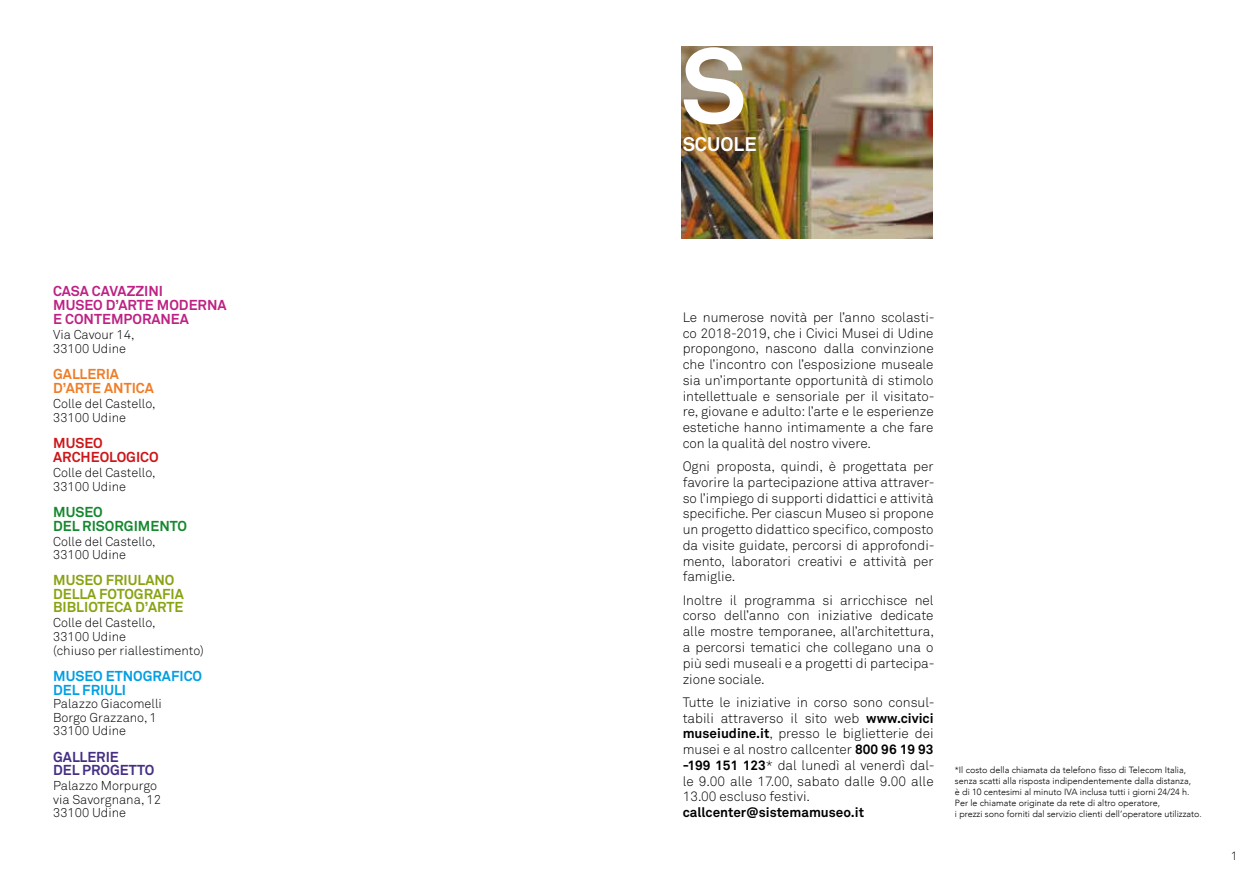
<style>
.page{position:relative;width:1259px;height:893px;background:#fff}
.page>*{position:absolute;margin:0;border:0;box-sizing:border-box;transform-origin:0 0}
.t1{font:700 105px "Akkurat";color:#fff}
.t2{font:700 19.5px "Akkurat";color:#fff}
.t3{font:700 14.25px/14.2px "Akkurat";color:#bd2284}
.t4{font:700 14.25px/13.5px "Akkurat";color:#88a312}
.t5{font:700 14.25px/13.5px "Akkurat";color:#009fe3}
.t6{font:700 14.25px/13.5px "Akkurat";color:#ef7d28}
.t7{font:700 14.25px/13.5px "Akkurat";color:#15882e}
.t8{font:700 14.25px/13.5px "Akkurat";color:#452f84}
.t9{font:700 14.25px/14.2px "Akkurat";color:#cd171a}
.t10{font:300 13.5px/15.8px "Akkurat";color:#000;text-align:justify}
.t11{font:700 13.5px "Akkurat";color:#000}
.t12{font:300 12.75px/13.5px "Akkurat";color:#000}
.t13{font:300 12px "Akkurat";color:#000}
.t14{font:300 9px/10.8px "Avenir";color:#000}
.s1{font-weight:700}
</style>
<div class="page">
<img style="left:681px;top:47px;width:251px;height:191px">
<p class="t3" style="left:53px;top:284px;width:175px">CASA CAVAZZINI<br>MUSEO D’ARTE MODERNA<br>E CONTEMPORANEA</p>
<p class="t12" style="left:53px;top:328px;width:83px">Via Cavour 14,<br>33100 Udine</p>
<p class="t6" style="left:53px;top:367px;width:102px">GALLERIA<br>D’ARTE ANTICA</p>
<p class="t12" style="left:53px;top:396px;width:104px;line-height:14.2px">Colle del Castello,<br>33100 Udine</p>
<p class="t9" style="left:53px;top:436px;width:107px">MUSEO<br>ARCHEOLOGICO</p>
<p class="t12" style="left:53px;top:466px;width:104px">Colle del Castello,<br>33100 Udine</p>
<p class="t7" style="left:53px;top:505px;width:135px">MUSEO<br>DEL RISORGIMENTO</p>
<p class="t12" style="left:53px;top:535px;width:104px">Colle del Castello,<br>33100 Udine</p>
<p class="t4" style="left:53px;top:574px;width:132px">MUSEO FRIULANO<br>DELLA FOTOGRAFIA<br>BIBLIOTECA D’ARTE</p>
<p class="t12" style="left:53px;top:616px;width:152px;line-height:14px">Colle del Castello,<br>33100 Udine<br>(chiuso per riallestimento)</p>
<p class="t5" style="left:53px;top:670px;width:151px">MUSEO ETNOGRAFICO<br>DEL FRIULI</p>
<p class="t12" style="left:53px;top:697px;width:110px">Palazzo Giacomelli<br>Borgo Grazzano, 1<br>33100 Udine</p>
<p class="t8" style="left:53px;top:750px;width:103px">GALLERIE<br>DEL PROGETTO</p>
<p class="t12" style="left:53px;top:779px;width:109px">Palazzo Morpurgo via Savorgnana, 12<br>33100 Udine</p>
<h1 class="t1" style="left:680px;top:20px;width:68px">S</h1>
<h2 class="t2" style="left:682px;top:132px;width:75px">SCUOLE</h2>
<p class="t10" style="left:682px;top:310px;width:254px">Le numerose novità per l’anno scolasti&shy;co 2018-2019, che i Civici Musei di Udine propongono, nascono dalla convinzione che l’incontro con l’esposizione museale sia un’importante opportunità di stimolo intellettuale e sensoriale per il visitato&shy;re, giovane e adulto: l’arte e le esperienze estetiche hanno intimamente a che fare con la qualità del nostro vivere.</p>
<p class="t10" style="left:682px;top:459px;width:254px">Ogni proposta, quindi, è progettata per favorire la partecipazione attiva attraver&shy;so l’impiego di supporti didattici e attività specifiche. Per ciascun Museo si propone un progetto didattico specifico, composto da visite guidate, percorsi di approfondi&shy;mento, laboratori creativi e attività per famiglie.</p>
<p class="t10" style="left:682px;top:592px;width:253px">Inoltre il programma si arricchisce nel corso dell’anno con iniziative dedicate alle mostre temporanee, all’architettura, a percorsi tematici che collegano una o più sedi museali e a progetti di partecipa&shy;zione sociale.</p>
<p class="t10" style="left:682px;top:694px;width:254px">Tutte le iniziative in corso sono consul&shy;tabili attraverso il sito web <span class="s1">www.civici museiudine.it</span>, presso le biglietterie dei musei e al nostro callcenter <span class="s1">800 96 19 93 -199 151 123</span>* dal lunedì al venerdì dal&shy;le 9.00 alle 17.00, sabato dalle 9.00 alle 13.00 escluso festivi.</p>
<p class="t11" style="left:682px;top:804px;width:183px">callcenter@sistemamuseo.it</p>
<p class="t14" style="left:955px;top:765px;width:248px">*Il costo della chiamata da telefono fisso di Telecom Italia, senza scatti alla risposta indipendentemente dalla distanza,<br>è di 10 centesimi al minuto IVA inclusa tutti i giorni 24/24 h.<br>Per le chiamate originate da rete di altro operatore,<br>i prezzi sono forniti dal servizio clienti dell’operatore utilizzato.</p>
<p class="t13" style="left:1231px;top:848px;width:8px">1</p>
</div>
